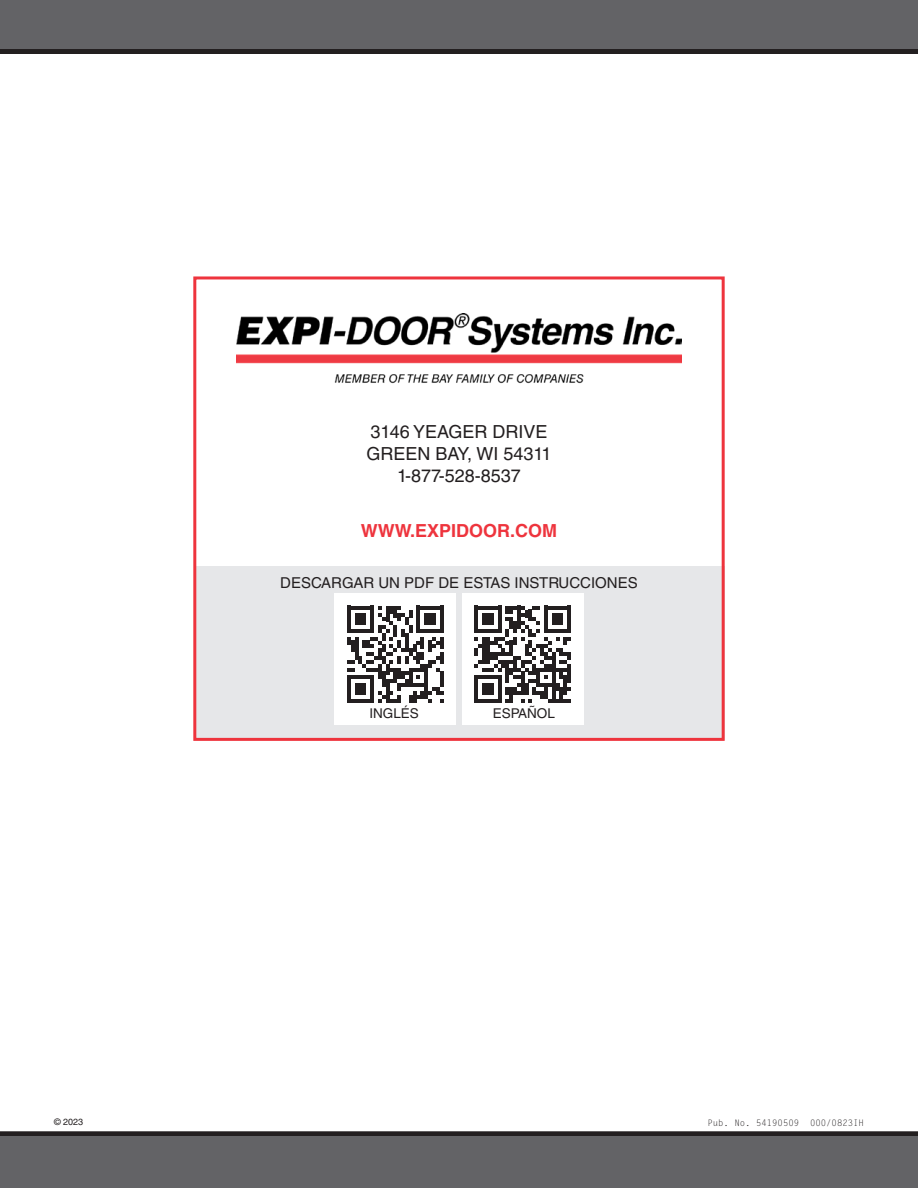
<style>
.page{position:relative;width:918px;height:1188px;background:#fff}
.page>*{position:absolute;margin:0;border:0;box-sizing:border-box;transform-origin:0 0}
.t1{font:18px "Helvetica LT Std";color:#231f20}
.t2{font:700 18px "Helvetica LT Std";color:#ee343d}
.t3{font:15px "Helvetica LT Std";color:#231f20}
.t4{font:13.5px "Helvetica LT Std";color:#231f20}
.t5{font:9px "Letter Gothic Std";color:#231f20}
.t6{font:9px "Helvetica LT Std";color:#231f20}
</style>
<div class="page">
<div style="left:194px;top:566px;width:530px;height:174px;background:#e6e7e9"></div>
<img style="left:237px;top:314px;width:444px;height:70px">
<div style="left:0;top:48px;width:918px;height:6px;background:#231f20"></div>
<div style="left:0;top:1131px;width:918px;height:6px;background:#231f20"></div>
<div style="left:0;top:0;width:918px;height:49px;background:#636366"></div>
<div style="left:0;top:1137px;width:918px;height:51px;background:#636366"></div>
<div style="left:193px;top:276px;width:532px;height:465px;border:3px solid #ee343d"></div>
<div style="left:335px;top:593px;width:121px;height:132px;background:#fff"></div>
<svg style="left:347px;top:606px;width:97px;height:96px"></svg>
<div style="left:462px;top:593px;width:121px;height:132px;background:#fff"></div>
<svg style="left:474px;top:606px;width:97px;height:96px"></svg>
<p class="t1" style="left:370px;top:422px;width:179px">3146 YEAGER DRIVE</p>
<p class="t1" style="left:367px;top:443px;width:186px">GREEN BAY, WI 54311</p>
<p class="t1" style="left:397px;top:465px;width:125px">1-877-528-8537</p>
<p class="t2" style="left:361px;top:519px;width:198px">WWW.EXPIDOOR.COM</p>
<p class="t3" style="left:280px;top:574px;width:359px">DESCARGAR UN PDF DE ESTAS INSTRUCCIONES</p>
<p class="t4" style="left:369px;top:705px;width:51px">INGLÉS</p>
<p class="t4" style="left:493px;top:705px;width:64px">ESPAÑOL</p>
<p class="t6" style="left:54px;top:1117px;width:31px">© 2023</p>
<p class="t5" style="left:707px;top:1117px;width:158px">Pub. No. 54190509 000/0823IH</p>
</div>
